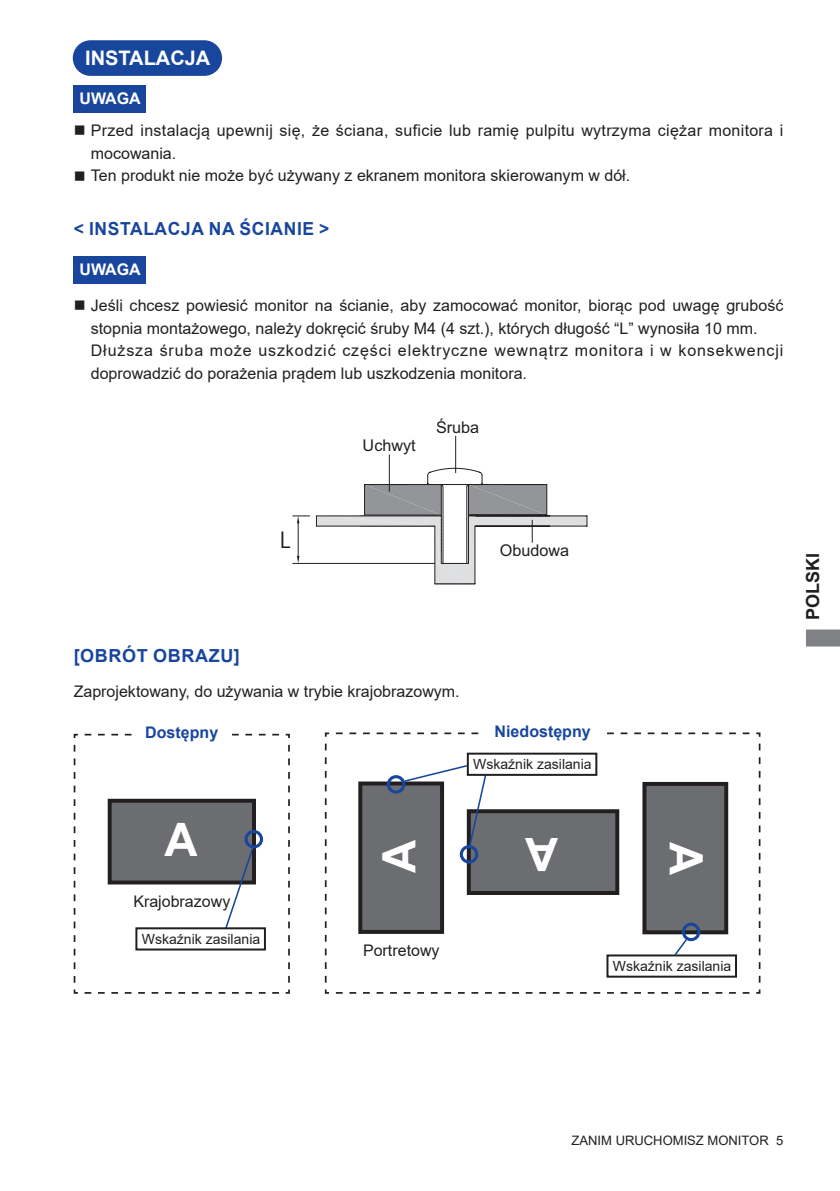
<style>
.page{position:relative;width:840px;height:1191px;background:#fff}
.page>*{position:absolute;margin:0;border:0;box-sizing:border-box;transform-origin:0 0}
.t1{font:700 46px "Arial";color:#fff}
.t2{font:21.6px "Koz Go Pro Regular 90 msp RKSJ H";color:#231f20}
.t3{font:700 20px "Arial";color:#fff}
.t4{font:700 18px "Arial";letter-spacing:.035em;color:#18469d}
.t5{font:700 18px "Arial";color:#231f20}
.t6{font:16.2px "Arial";color:#231f20}
.t7{font:16px/22.6px "Arial";color:#231f20}
.t8{font:16px/22.6px "Arial";letter-spacing:.02em;color:#231f20}
.t9{font:700 16px "Arial";color:#18469d}
.t10{font:700 16px "Arial";color:#fff}
.t11{font:14px "Arial";color:#231f20}
.t12{font:13px "Arial";color:#231f20}
</style>
<div class="page">
<svg style="left:806px;top:629px;width:33px;height:17px"></svg>
<div style="left:74px;top:41px;width:147px;height:34px;background:#18469d;border-radius:17px"></div>
<div style="left:73px;top:40px;width:149px;height:36px;border:2px solid #18469d;border-radius:17px"></div>
<svg style="left:292px;top:435px;width:295px;height:129px"></svg>
<svg style="left:297px;top:516px;width:2px;height:7px"></svg>
<svg style="left:297px;top:556px;width:2px;height:7px"></svg>
<svg style="left:316px;top:467px;width:270px;height:117px"></svg>
<div style="left:74px;top:85px;width:72px;height:27px;background:#18469d"></div>
<div style="left:74px;top:256px;width:72px;height:27px;background:#18469d"></div>
<svg style="left:73px;top:733px;width:217px;height:261px"></svg>
<div style="left:110px;top:800px;width:144px;height:82px;background:#6c6d70"></div>
<div style="left:108px;top:798px;width:148px;height:86px;border:4px solid #231f20"></div>
<div style="left:244px;top:830px;width:19px;height:18px;border:3px solid #18469d;border-radius:50%"></div>
<svg style="left:324px;top:732px;width:436px;height:262px"></svg>
<div style="left:468px;top:811px;width:149px;height:82px;background:#6c6d70"></div>
<div style="left:466px;top:809px;width:153px;height:86px;border:4px solid #231f20"></div>
<div style="left:360px;top:783px;width:82px;height:149px;background:#6c6d70"></div>
<div style="left:358px;top:781px;width:86px;height:153px;border:4px solid #231f20"></div>
<div style="left:644px;top:784px;width:81px;height:148px;background:#6c6d70"></div>
<div style="left:642px;top:782px;width:85px;height:152px;border:4px solid #231f20"></div>
<div style="left:386px;top:775px;width:19px;height:18px;border:3px solid #18469d;border-radius:50%"></div>
<div style="left:459px;top:845px;width:19px;height:18px;border:3px solid #18469d;border-radius:50%"></div>
<div style="left:681px;top:922px;width:19px;height:19px;border:3px solid #18469d;border-radius:50%"></div>
<div style="left:137px;top:724px;width:90px;height:24px;background:#fff"></div>
<svg style="left:224px;top:845px;width:31px;height:82px"></svg>
<div style="left:135px;top:927px;width:131px;height:23px;border:2px solid #231f20"></div>
<svg style="left:403px;top:764px;width:84px;height:83px"></svg>
<div style="left:466px;top:752px;width:131px;height:24px;border:2px solid #231f20"></div>
<div style="left:606px;top:954px;width:130px;height:23px;border:2px solid #231f20"></div>
<svg style="left:672px;top:937px;width:15px;height:19px"></svg>
<div style="left:482px;top:723px;width:121px;height:25px;background:#fff"></div>
<p class="t3" style="left:85px;top:44px;width:127px">INSTALACJA</p>
<p class="t10" style="left:79px;top:88px;width:63px">UWAGA</p>
<p class="t8" style="left:91px;top:119px;width:693px;text-indent:-17px">■ Przed instalacją upewnij się, że ściana, suficie lub ramię pulpitu wytrzyma ciężar monitora i mocowania.</p>
<p class="t7" style="left:74px;top:164px;width:557px">■ Ten produkt nie może być używany z ekranem monitora skierowanym w dół.</p>
<p class="t4" style="left:74px;top:216px;width:257px">&lt; INSTALACJA NA ŚCIANIE &gt;</p>
<p class="t10" style="left:79px;top:258px;width:63px">UWAGA</p>
<p class="t7" style="left:91px;top:294px;width:693px;text-indent:-17px">■ Jeśli chcesz powiesić monitor na ścianie, aby zamocować monitor, biorąc pod uwagę grubość stopnia montażowego, należy dokręcić śruby M4 (4 szt.), których długość “L” wynosiła 10 mm.<br>Dłuższa śruba może uszkodzić części elektryczne wewnątrz monitora i w konsekwencji doprowadzić do porażenia prądem lub uszkodzenia monitora.</p>
<p class="t6" style="left:362px;top:435px;width:55px">Uchwyt</p>
<p class="t6" style="left:436px;top:416px;width:45px">Śruba</p>
<h2 class="t2" style="left:280px;top:525px;width:12px">L</h2>
<p class="t6" style="left:499px;top:540px;width:71px">Obudowa</p>
<p class="t4" style="left:74px;top:643px;width:167px">[OBRÓT OBRAZU]</p>
<p class="t7" style="left:74px;top:680px;width:387px">Zaprojektowany, do używania w trybie krajobrazowym.</p>
<p class="t9" style="left:145px;top:721px;width:74px">Dostępny</p>
<p class="t9" style="left:494px;top:720px;width:98px">Niedostępny</p>
<p class="t11" style="left:473px;top:754px;width:120px">Wskaźnik zasilania</p>
<p class="t7" style="left:133px;top:890px;width:98px">Krajobrazowy</p>
<p class="t11" style="left:142px;top:929px;width:120px">Wskaźnik zasilania</p>
<h1 class="t1" style="left:558px;top:886px;width:35px;rotate:-180deg">A</h1>
<h1 class="t1" style="left:366px;top:873px;width:35px;rotate:-90deg">A</h1>
<h1 class="t1" style="left:718px;top:842px;width:35px;rotate:90deg">A</h1>
<p class="t7" style="left:363px;top:938px;width:78px">Portretowy</p>
<p class="t11" style="left:612px;top:956px;width:120px">Wskaźnik zasilania</p>
<p class="t5" style="left:799px;top:620px;width:69px;rotate:-90deg">POLSKI</p>
<p class="t12" style="left:571px;top:1131px;width:213px">ZANIM URUCHOMISZ MONITOR 5</p>
</div>
